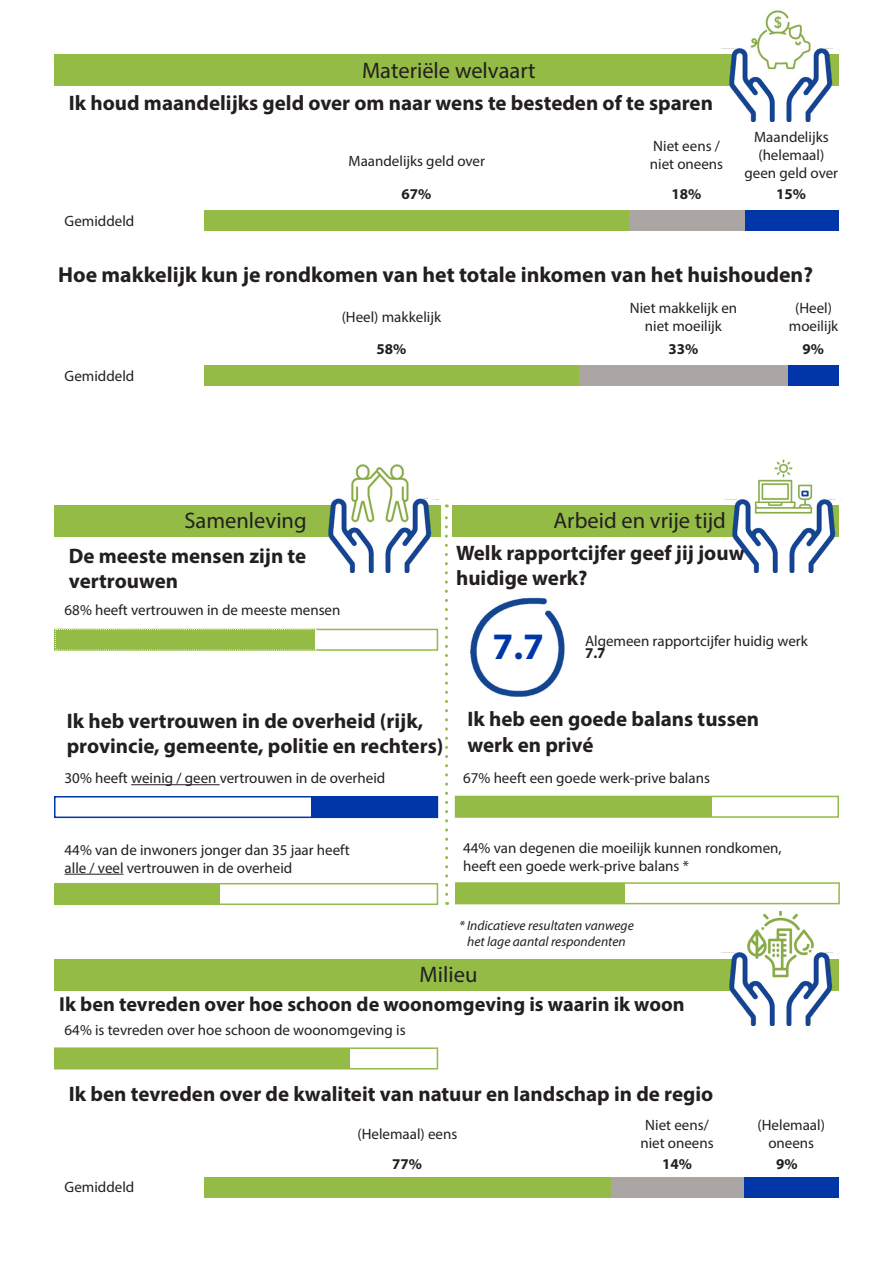
<style>
.page{position:relative;width:893px;height:1263px;background:#fff}
.page>*{position:absolute;margin:0;border:0;box-sizing:border-box;transform-origin:0 0}
.t1{font:700 37.5px "Myriad Pro";color:#0037a8}
.tekstkop_2{font:22.5px "Myriad Pro";color:#231f20}
.Tekstkop_2_boldf{font:700 21.75px "Myriad Pro";color:#231f20}
.Tekstkop_2_boldf-2{font:700 21px/25.2px "Myriad Pro";color:#231f20}
.Tekstkop_2_boldf-3{font:700 20.25px "Myriad Pro";color:#231f20}
.t2{font:15px/18px "Myriad Pro";color:#231f20;text-align:center}
.t3{font:700 15px "Myriad Pro";color:#231f20}
.t4{font:italic 13.5px/16.2px "Myriad Pro";color:#231f20;text-align:center}
.s1{font-weight:700}
</style>
<div class="page">
<div style="left:54px;top:959px;width:785px;height:32px;background:#93bb46"></div>
<div style="left:54px;top:54px;width:785px;height:31px;background:#93bb46"></div>
<div style="left:453px;top:505px;width:386px;height:31px;background:#93bb46"></div>
<div style="left:54px;top:505px;width:386px;height:31px;background:#93bb46"></div>
<img style="left:320px;top:464px;width:118px;height:108px">
<img style="left:722px;top:10px;width:118px;height:111px">
<div style="left:744px;top:210px;width:95px;height:21px;background:#0036a8"></div>
<div style="left:204px;top:210px;width:425px;height:21px;background:#93bb46"></div>
<div style="left:629px;top:210px;width:115px;height:21px;background:#aba6a4"></div>
<div style="left:788px;top:365px;width:51px;height:20px;background:#0036a8"></div>
<div style="left:579px;top:365px;width:209px;height:20px;background:#aba6a4"></div>
<div style="left:204px;top:365px;width:375px;height:20px;background:#93bb46"></div>
<div style="left:54px;top:629px;width:384px;height:22px;border:2px solid #93bb46"></div>
<div style="left:54px;top:796px;width:384px;height:22px;border:2px solid #0037a8"></div>
<div style="left:311px;top:797px;width:127px;height:20px;background:#0036a8"></div>
<hr style="left:131px;top:784px;width:89px;height:1px;background:#231f20">
<img style="left:724px;top:459px;width:115px;height:113px">
<svg style="left:445px;top:504px;width:3px;height:390px"></svg>
<div style="left:455px;top:796px;width:384px;height:22px;border:2px solid #93bb46"></div>
<div style="left:455px;top:796px;width:257px;height:21px;background:#93bb46"></div>
<img style="left:722px;top:910px;width:118px;height:116px">
<div style="left:744px;top:1177px;width:95px;height:21px;background:#0036a8"></div>
<div style="left:610px;top:1177px;width:134px;height:21px;background:#aba6a4"></div>
<div style="left:204px;top:1177px;width:406px;height:21px;background:#93bb46"></div>
<div style="left:54px;top:1047px;width:384px;height:22px;border:2px solid #93bb46"></div>
<div style="left:55px;top:1048px;width:295px;height:21px;background:#93bb46"></div>
<div style="left:455px;top:882px;width:385px;height:22px;border:2px solid #93bb46"></div>
<div style="left:456px;top:883px;width:168px;height:20px;background:#93bb46"></div>
<img style="left:470px;top:597px;width:95px;height:100px">
<svg style="left:55px;top:629px;width:261px;height:22px;background:#97be4e"></svg>
<div style="left:490px;top:630px;width:56px;height:39px;background:#fff"></div>
<hr style="left:65px;top:874px;width:59px;height:1px;background:#231f20">
<div style="left:54px;top:884px;width:165px;height:20px;background:#93bb46"></div>
<div style="left:54px;top:883px;width:384px;height:22px;border:2px solid #93bb46"></div>
<h2 class="tekstkop_2" style="left:362px;top:57px;width:175px">Materiële welvaart</h2>
<h3 class="Tekstkop_2_boldf-2" style="left:69px;top:90px;width:646px">Ik houd maandelijks geld over om naar wens te besteden of te sparen</h3>
<p class="t2" style="left:65px;top:212px;width:71px">Gemiddeld</p>
<p class="t2" style="left:744px;top:128px;width:95px">Maandelijks (helemaal) geen geld over</p>
<p class="t2" style="left:650px;top:137px;width:75px;text-align:left">Niet eens / niet oneens</p>
<p class="t3" style="left:671px;top:185px;width:31px">18%</p>
<p class="t2" style="left:349px;top:152px;width:138px">Maandelijks geld over</p>
<p class="t3" style="left:401px;top:185px;width:31px">67%</p>
<p class="t3" style="left:776px;top:185px;width:31px">15%</p>
<h3 class="Tekstkop_2_boldf" style="left:58px;top:261px;width:756px">Hoe makkelijk kun je rondkomen van het totale inkomen van het huishouden?</h3>
<p class="t2" style="left:65px;top:366px;width:71px">Gemiddeld</p>
<p class="t2" style="left:342px;top:308px;width:101px">(Heel) makkelijk</p>
<p class="t2" style="left:789px;top:299px;width:51px">(Heel) moeilijk</p>
<p class="t3" style="left:376px;top:339px;width:31px">58%</p>
<p class="t3" style="left:802px;top:339px;width:23px">9%</p>
<p class="t2" style="left:630px;top:299px;width:109px">Niet makkelijk en niet moeilijk</p>
<p class="t3" style="left:668px;top:339px;width:31px">33%</p>
<h2 class="tekstkop_2" style="left:184px;top:507px;width:124px">Samenleving</h2>
<h3 class="Tekstkop_2_boldf-2" style="left:69px;top:543px;width:239px">De meeste mensen zijn te vertrouwen</h3>
<h2 class="tekstkop_2" style="left:553px;top:506px;width:174px">Arbeid en vrije tijd</h2>
<h3 class="Tekstkop_2_boldf-2" style="left:456px;top:539px;width:290px">Welk rapportcijfer geef jij jouw huidige werk?</h3>
<p class="t2" style="left:65px;top:601px;width:277px">68% heeft vertrouwen in de meeste mensen</p>
<h3 class="Tekstkop_2_boldf-2" style="left:67px;top:708px;width:378px">Ik heb vertrouwen in de overheid (rijk, provincie, gemeente, politie en rechters)</h3>
<p class="t2" style="left:65px;top:769px;width:322px">30% heeft weinig / geen vertrouwen in de overheid</p>
<h1 class="t1" style="left:493px;top:621px;width:53px">7.7</h1>
<p class="t2" style="left:585px;top:635px;width:224px;line-height:12px;text-align:left">Algemeen rapportcijfer huidig werk<br><span class="s1">7.7</span></p>
<h3 class="Tekstkop_2_boldf-2" style="left:467px;top:706px;width:293px">Ik heb een goede balans tussen werk en privé</h3>
<p class="t2" style="left:463px;top:769px;width:248px">67% heeft een goede werk-prive balans</p>
<p class="t2" style="left:65px;top:840px;width:287px;text-align:left">44% van de inwoners jonger dan 35 jaar heeft alle / veel vertrouwen in de overheid</p>
<p class="t2" style="left:463px;top:838px;width:320px;text-align:left">44% van degenen die moeilijk kunnen rondkomen, heeft een goede werk-prive balans *</p>
<p class="t4" style="left:459px;top:917px;width:176px">* Indicatieve resultaten vanwege het lage aantal respondenten</p>
<h2 class="tekstkop_2" style="left:420px;top:961px;width:59px">Milieu</h2>
<h3 class="Tekstkop_2_boldf-3" style="left:59px;top:991px;width:627px">Ik ben tevreden over hoe schoon de woonomgeving is waarin ik woon</h3>
<p class="t2" style="left:65px;top:1020px;width:342px">64% is tevreden over hoe schoon de woonomgeving is</p>
<h3 class="Tekstkop_2_boldf-2" style="left:69px;top:1081px;width:646px">Ik ben tevreden over de kwaliteit van natuur en landschap in de regio</h3>
<p class="t2" style="left:65px;top:1178px;width:71px">Gemiddeld</p>
<p class="t2" style="left:357px;top:1124px;width:101px">(Helemaal) eens</p>
<p class="t2" style="left:758px;top:1115px;width:69px">(Helemaal) oneens</p>
<p class="t3" style="left:392px;top:1154px;width:31px">77%</p>
<p class="t3" style="left:776px;top:1154px;width:23px">9%</p>
<p class="t2" style="left:640px;top:1115px;width:75px">Niet eens/ niet oneens</p>
<p class="t3" style="left:662px;top:1154px;width:31px">14%</p>
</div>
